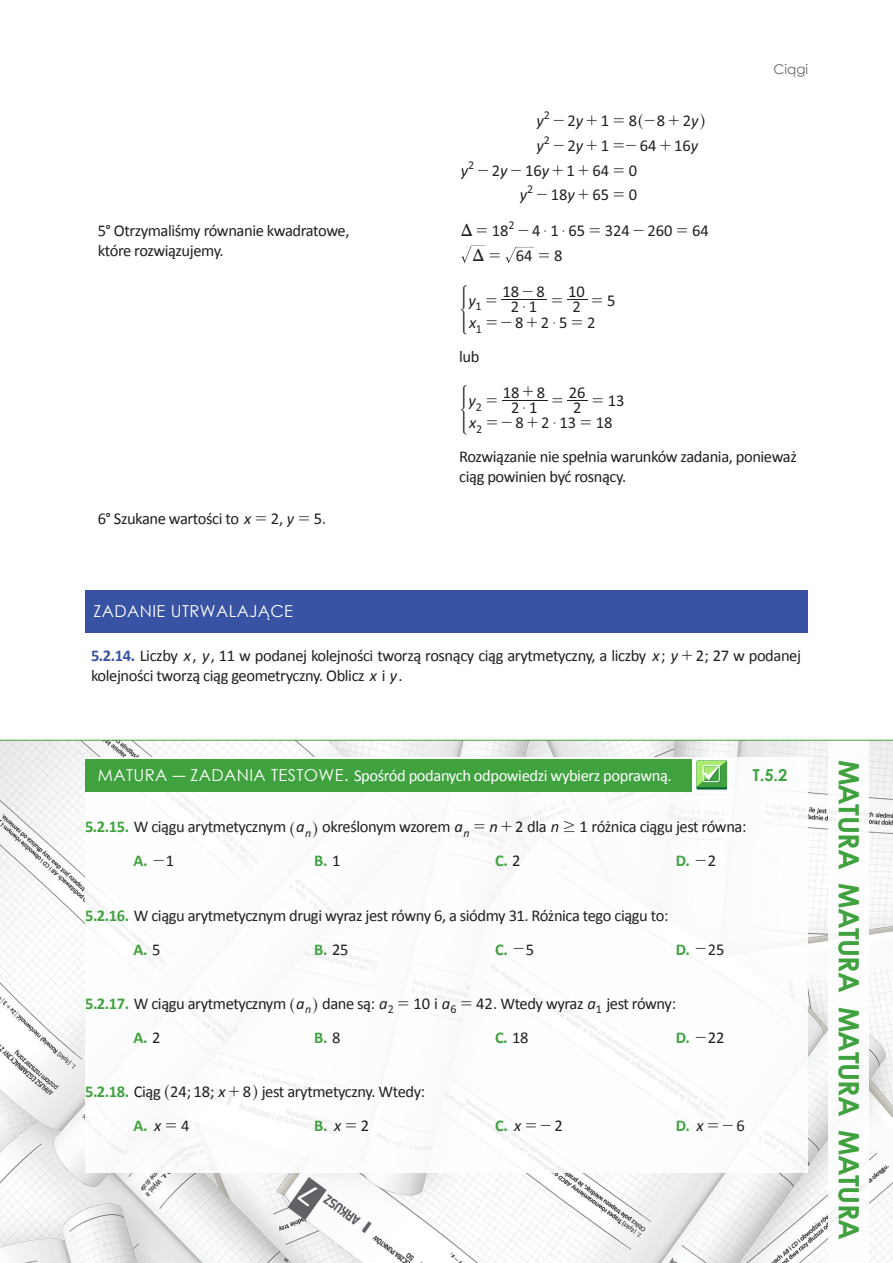
<style>
.page{position:relative;width:893px;height:1263px;background:#fff}
.page>*{position:absolute;margin:0;border:0;box-sizing:border-box;transform-origin:0 0}
.t1{font:700 28.2px "Century Gothic";letter-spacing:-.025em;color:#40a23f}
.t2{font:18.6px "MM Variable A";color:#231f20;scale:.88 1}
.t3{font:16.5px/19.8px "Calibri";letter-spacing:-.025em;color:#231f20}
.t4{font:700 16.5px "Calibri";color:#40a23f}
.t5{font:16.5px "Calibri";letter-spacing:-.025em;color:#fff}
.t6{font:16.5px "MM Century New";color:#231f20}
.t7{font:16.5px "Century Gothic";letter-spacing:.025em;color:#fff}
.t8{font:16.5px/24.8px "Calibri";color:#231f20}
.t9{font:italic 16.5px/22.4px "Calibri";color:#231f20}
.t10{font:16.5px "MM Binary";color:#231f20}
.t11{font:700 16.5px "Century Gothic";color:#40a23f}
.t12{font:16.5px "MM Century Old Greek";color:#231f20}
.t13{font:15.75px "MM Variable A";color:#231f20;scale:1.05 1}
.t14{font:15.3px "MM Variable A";color:#231f20;scale:1.07 1}
.t15{font:13.5px "Century Gothic";color:#666}
.t16{font:12px/22.4px "Calibri";color:#231f20}
.s1{font-style:italic}
.s2{font-family:"MM Variable A";font-size:15.3px}
.s3{font-family:"Calibri"}
.s4{font-family:"Calibri";font-style:italic}
.s5{font-family:"MM Century New"}
.s6{font-family:"MM Century Old Greek"}
.s7{font-family:"Forgotten Futurist Rg";font-size:15px}
.s8{font-weight:700;color:#3853a3}
.s9{font-family:"Century Gothic"}
.s10{font-weight:700;color:#40a23f}
.s11{font-family:"MM Relation"}
.s12{font-style:normal}
.s13{font-family:"MM Century New";font-weight:400;color:#231f20}
.s14{font-weight:400;color:#231f20}
.s15{font-family:"MM Variable A";font-size:15.75px}
.s16{font-weight:400;font-style:italic;color:#231f20}
</style>
<div class="page">
<img style="left:0;top:741px;width:893px;height:522px">
<div style="left:85px;top:758px;width:723px;height:415px;background:#fff"></div>
<div style="left:828px;top:0;width:41px;height:1263px;background:#fff"></div>
<hr style="left:0;top:740px;width:893px;height:1px;background:#40a23f">
<svg style="left:461px;top:245px;width:24px;height:18px"></svg>
<svg style="left:505px;top:247px;width:29px;height:16px"></svg>
<hr style="left:501px;top:300px;width:46px;height:1px;background:#231f20">
<hr style="left:502px;top:400px;width:46px;height:1px;background:#231f20">
<svg style="left:567px;top:400px;width:21px;height:1px"></svg>
<div style="left:85px;top:590px;width:722px;height:42px;background:#3853a3"></div>
<div style="left:85px;top:759px;width:606px;height:32px;background:#40a23f"></div>
<div style="left:697px;top:760px;width:30px;height:29px;background:#187439"></div>
<svg style="left:697px;top:760px;width:30px;height:27px"></svg>
<p class="t16" style="left:544px;top:102px;width:8px;line-height:24.8px">2<br>2</p>
<p class="t9" style="left:536px;top:109px;width:9px">y</p>
<p class="t3" style="left:567px;top:110px;width:17px">2<span class="s1">y</span></p>
<p class="t3" style="left:601px;top:110px;width:106px">1 8 82<span class="s1">y</span><span class="s2">h</span></p>
<p class="t9" style="left:536px;top:134px;width:9px">y</p>
<p class="t3" style="left:567px;top:135px;width:17px">2<span class="s1">y</span></p>
<p class="t14" style="left:638px;top:113px;width:8px">^</p>
<p class="t6" style="left:553px;top:112px;width:127px">- += -+</p>
<p class="t6" style="left:660px;top:137px;width:12px">+</p>
<p class="t6" style="left:614px;top:162px;width:12px">=</p>
<p class="t6" style="left:614px;top:186px;width:12px">=</p>
<p class="t6" style="left:553px;top:137px;width:146px">- + =- <span class="s3">64 16</span><span class="s4">y</span></p>
<p class="t3" style="left:567px;top:133px;width:72px;line-height:24.8px;text-align:center">1<br>164 0</p>
<p class="t3" style="left:537px;top:185px;width:102px"><span class="s5">- +</span>65 0</p>
<p class="t16" style="left:468px;top:153px;width:8px">2</p>
<p class="t6" style="left:478px;top:162px;width:113px">- - <span class="s3">16</span><span class="s4">y</span> + +</p>
<p class="t9" style="left:520px;top:183px;width:9px">y</p>
<p class="t3" style="left:551px;top:185px;width:26px">18<span class="s1">y</span></p>
<p class="t9" style="left:461px;top:158px;width:9px">y</p>
<p class="t3" style="left:492px;top:160px;width:17px">2<span class="s1">y</span></p>
<p class="t16" style="left:527px;top:178px;width:8px">2</p>
<p class="t16" style="left:509px;top:213px;width:8px">2</p>
<p class="t3" style="left:98px;top:220px;width:253px">5° Otrzymaliśmy równanie kwadratowe, które rozwiązujemy.</p>
<p class="t3" style="left:461px;top:220px;width:49px"><span class="s6">D</span> <span class="s5">=</span> 18</p>
<p class="t8" style="left:516px;top:218px;width:194px"><span class="s5">-</span> 4 1 65 324 260 64<br>64 <span class="s5">=</span>8</p>
<p class="t6" style="left:590px;top:222px;width:12px">=</p>
<p class="t6" style="left:633px;top:222px;width:56px">- =</p>
<p class="t10" style="left:544px;top:223px;width:23px">$ $</p>
<p class="t12" style="left:473px;top:247px;width:29px">D <span class="s5">=</span></p>
<p class="t15" style="left:773px;top:60px;width:36px">Ciągi</p>
<p class="t3" style="left:98px;top:508px;width:229px">6° Szukane wartości to <span class="s1">x</span> <span class="s5">=</span> 2, <span class="s1">y</span> <span class="s5">=</span> 5<span class="s7">.</span></p>
<p class="t2" style="left:460px;top:300px;width:10px">*</p>
<p class="t3" style="left:459px;top:347px;width:22px">lub</p>
<p class="t9" style="left:468px;top:389px;width:9px">y x</p>
<p class="t3" style="left:511px;top:397px;width:28px">2 1</p>
<p class="t3" style="left:502px;top:281px;width:44px">18 8</p>
<p class="t3" style="left:568px;top:281px;width:18px">10</p>
<p class="t6" style="left:522px;top:283px;width:12px">-</p>
<p class="t6" style="left:592px;top:292px;width:25px">= <span class="s3">5</span></p>
<p class="t3" style="left:515px;top:312px;width:82px">825 2</p>
<p class="t6" style="left:486px;top:292px;width:12px">=</p>
<p class="t6" style="left:552px;top:292px;width:12px">=</p>
<p class="t9" style="left:468px;top:288px;width:9px">y x</p>
<p class="t3" style="left:511px;top:297px;width:28px">2 1</p>
<p class="t3" style="left:573px;top:297px;width:10px">2</p>
<p class="t16" style="left:476px;top:295px;width:8px">1<br>1</p>
<p class="t10" style="left:522px;top:299px;width:5px">$</p>
<p class="t6" style="left:486px;top:314px;width:53px">=- +</p>
<p class="t6" style="left:572px;top:314px;width:12px">=</p>
<p class="t10" style="left:553px;top:315px;width:5px">$</p>
<p class="t2" style="left:460px;top:400px;width:10px">*</p>
<p class="t3" style="left:459px;top:446px;width:339px">Rozwiązanie nie spełnia warunków zadania, ponieważ ciąg powinien być rosnący.</p>
<p class="t6" style="left:523px;top:383px;width:12px">+</p>
<p class="t3" style="left:503px;top:382px;width:44px">18 8</p>
<p class="t3" style="left:569px;top:382px;width:18px">26</p>
<p class="t3" style="left:515px;top:389px;width:111px;line-height:22.4px;text-indent:77px"><span class="s5">=</span>13<br>8 213 18</p>
<p class="t6" style="left:486px;top:392px;width:12px">=</p>
<p class="t6" style="left:552px;top:392px;width:12px">=</p>
<p class="t3" style="left:573px;top:397px;width:10px">2</p>
<p class="t16" style="left:476px;top:395px;width:8px">2<br>2</p>
<p class="t10" style="left:523px;top:400px;width:5px">$</p>
<p class="t6" style="left:487px;top:414px;width:53px">=- +</p>
<p class="t6" style="left:581px;top:414px;width:12px">=</p>
<p class="t10" style="left:553px;top:415px;width:5px">$</p>
<p class="t7" style="left:94px;top:600px;width:201px">ZADANIE UTRWALAJĄCE</p>
<p class="t3" style="left:91px;top:645px;width:711px"><span class="s8">5.2.14.</span> Liczby <span class="s1">x</span>, <span class="s1">y</span>, 11 w podanej kolejności tworzą rosnący ciąg arytmetyczny, a liczby <span class="s1">x</span>; <span class="s1">y</span> <span class="s5">+</span> 2; 27 w podanej kolejności tworzą ciąg geometryczny. Oblicz <span class="s1">x</span> i <span class="s1">y</span>.</p>
<p class="t5" style="left:98px;top:764px;width:575px"><span class="s9">MATURA ― ZADANIA TESTOWE.</span> Spośród podanych odpowiedzi wybierz poprawną.</p>
<p class="t11" style="left:753px;top:763px;width:36px">T.5.2</p>
<p class="t3" style="left:85px;top:816px;width:228px"><span class="s10">5.2.15.</span> W ciągu arytmetycznym <span class="s1">a</span><sub>n</sub></p>
<p class="t3" style="left:290px;top:816px;width:458px"><span class="s2">^ h</span> określonym wzorem <span class="s1">a</span><sub>n</sub> <span class="s5">= +</span> dla <span class="s1">n</span> <span class="s11">$</span> 1 różnica ciągu jest równa:</p>
<p class="t9" style="left:489px;top:815px;width:36px">n <span class="s12">2</span></p>
<p class="t4" style="left:134px;top:849px;width:42px">A. <span class="s13">-</span><span class="s14">1</span></p>
<p class="t4" style="left:314px;top:849px;width:28px">B. <span class="s14">1</span></p>
<p class="t4" style="left:495px;top:849px;width:27px">C. <span class="s14">2</span></p>
<p class="t4" style="left:676px;top:849px;width:42px">D. <span class="s13">-</span><span class="s14">2</span></p>
<p class="t3" style="left:134px;top:897px;width:536px;line-height:34px;text-indent:-49px"><span class="s10">5.2.16.</span> W ciągu arytmetycznym drugi wyraz jest równy 6, a siódmy 31. Różnica tego ciągu to:<br><span class="s10">A.</span> 5</p>
<p class="t4" style="left:314px;top:937px;width:36px">B. <span class="s14">25</span></p>
<p class="t4" style="left:495px;top:937px;width:41px">C. <span class="s13">-</span><span class="s14">5</span></p>
<p class="t4" style="left:676px;top:937px;width:50px">D. <span class="s13">-</span><span class="s14">25</span></p>
<p class="t16" style="left:388px;top:998px;width:23px">2 <sup>=</sup></p>
<p class="t3" style="left:476px;top:993px;width:201px">42. Wtedy wyraz <span class="s1">a</span><sub>1</sub> jest równy:</p>
<p class="t3" style="left:290px;top:993px;width:99px"><span class="s2">^ h</span> dane są: <span class="s1">a</span></p>
<p class="t3" style="left:413px;top:993px;width:38px">10 i <span class="s1">a</span></p>
<p class="t3" style="left:85px;top:993px;width:228px"><span class="s10">5.2.17.</span> W ciągu arytmetycznym <span class="s1">a</span><sub>n</sub></p>
<p class="t16" style="left:450px;top:998px;width:23px">6 <sup>=</sup></p>
<p class="t4" style="left:134px;top:1025px;width:29px">A. <span class="s14">2</span></p>
<p class="t4" style="left:314px;top:1025px;width:28px">B. <span class="s14">8</span></p>
<p class="t4" style="left:495px;top:1025px;width:35px">C. <span class="s14">18</span></p>
<p class="t4" style="left:676px;top:1025px;width:50px">D. <span class="s13">-</span><span class="s14">22</span></p>
<p class="t3" style="left:85px;top:1081px;width:131px"><span class="s10">5.2.18.</span> Ciąg <span class="s15">^</span>24; ;</p>
<p class="t13" style="left:252px;top:1084px;width:8px">h</p>
<p class="t3" style="left:193px;top:1081px;width:233px">18 <span class="s1">x</span> <span class="s5">+</span> 8 jest arytmetyczny. Wtedy:</p>
<p class="t4" style="left:134px;top:1114px;width:57px">A. <span class="s16">x</span><span class="s13">=</span><span class="s14">4</span></p>
<p class="t4" style="left:314px;top:1114px;width:57px">B. <span class="s16">x</span><span class="s13">=</span><span class="s14">2</span></p>
<p class="t4" style="left:495px;top:1114px;width:69px">C. <span class="s16">x</span><span class="s13">=-</span><span class="s14">2</span></p>
<p class="t4" style="left:676px;top:1114px;width:71px">D. <span class="s16">x</span><span class="s13">=-</span><span class="s14">6</span></p>
<h1 class="t1" style="left:870px;top:760px;width:482px;rotate:90deg">MATURA MATURA MATURA MATURA</h1>
</div>
